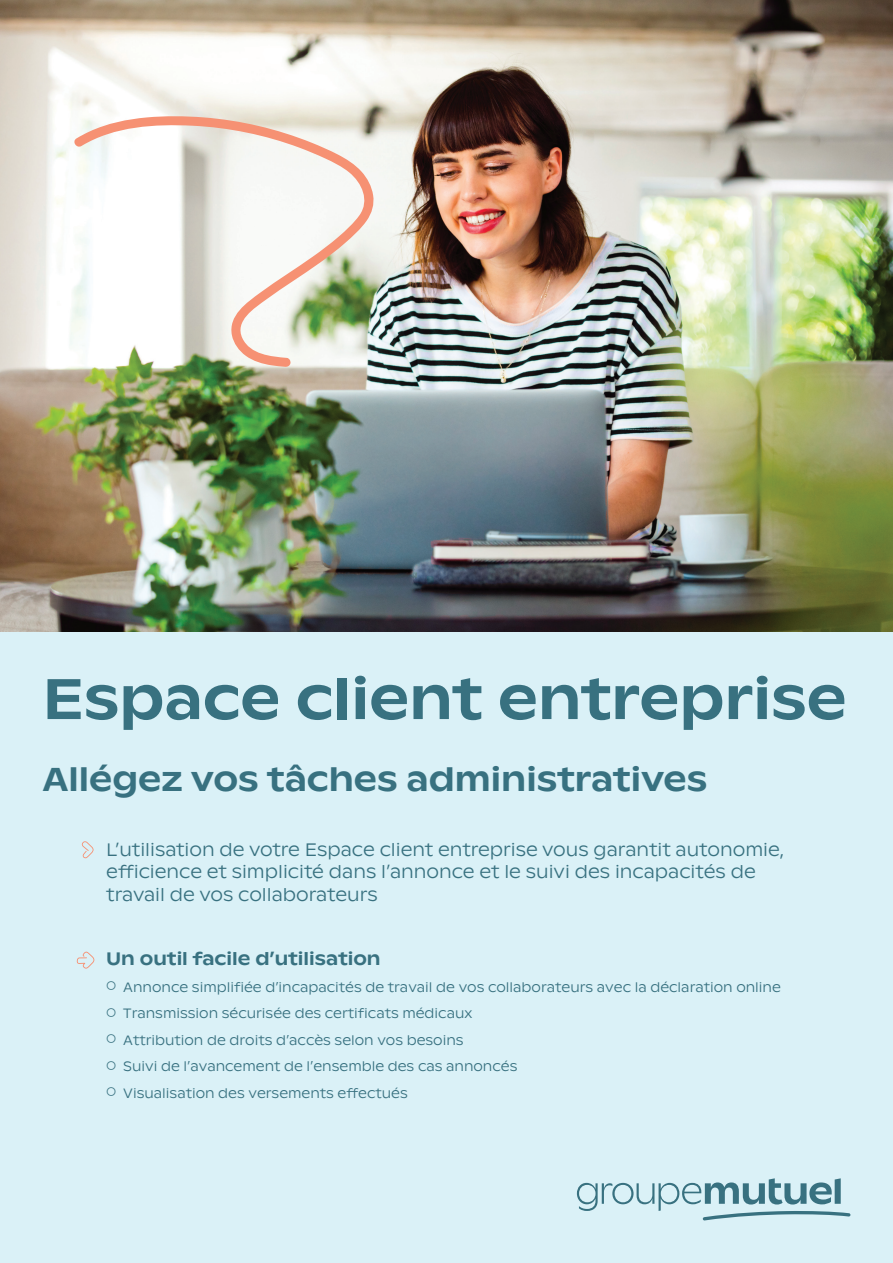
<style>
.page{position:relative;width:893px;height:1263px;background:#daf1f7}
.page>*{position:absolute;margin:0;border:0;box-sizing:border-box;transform-origin:0 0}
.t1{font:500 57px "ABC Ginto Nord";color:#387180}
.t2{font:500 33px "ABC Ginto Nord";color:#387180}
.t3{font:300 18px/22.5px "ABC Ginto Nord";color:#387180}
.t4{font:500 18px "ABC Ginto Nord";color:#387180}
.t5{font:300 13.5px "ABC Ginto Nord";color:#387180}
</style>
<div class="page">
<svg style="left:577px;top:1178px;width:273px;height:42px"></svg>
<img style="left:0;top:0;width:893px;height:631px">
<svg style="left:71px;top:116px;width:304px;height:251px"></svg>
<svg style="left:82px;top:841px;width:12px;height:17px"></svg>
<svg style="left:77px;top:951px;width:18px;height:17px"></svg>
<h1 class="t1" style="left:43px;top:664px;width:806px">Espace client entreprise</h1>
<h2 class="t2" style="left:43px;top:759px;width:666px">Allégez vos tâches administratives</h2>
<h3 class="t3" style="left:106px;top:838px;width:680px">L’utilisation de votre Espace client entreprise vous garantit autonomie, efficience et simplicité dans l’annonce et le suivi des incapacités de travail de vos collaborateurs</h3>
<h3 class="t4" style="left:106px;top:948px;width:276px">Un outil facile d’utilisation</h3>
<p class="t5" style="left:106px;top:979px;width:676px">○ Annonce simplifiée d’incapacités de travail de vos collaborateurs avec la déclaration online</p>
<p class="t5" style="left:106px;top:1005px;width:368px">○ Transmission sécurisée des certificats médicaux</p>
<p class="t5" style="left:106px;top:1032px;width:359px">○ Attribution de droits d’accès selon vos besoins</p>
<p class="t5" style="left:106px;top:1058px;width:413px">○ Suivi de l’avancement de l’ensemble des cas annoncés</p>
<p class="t5" style="left:106px;top:1085px;width:303px">○ Visualisation des versements effectués</p>
</div>
